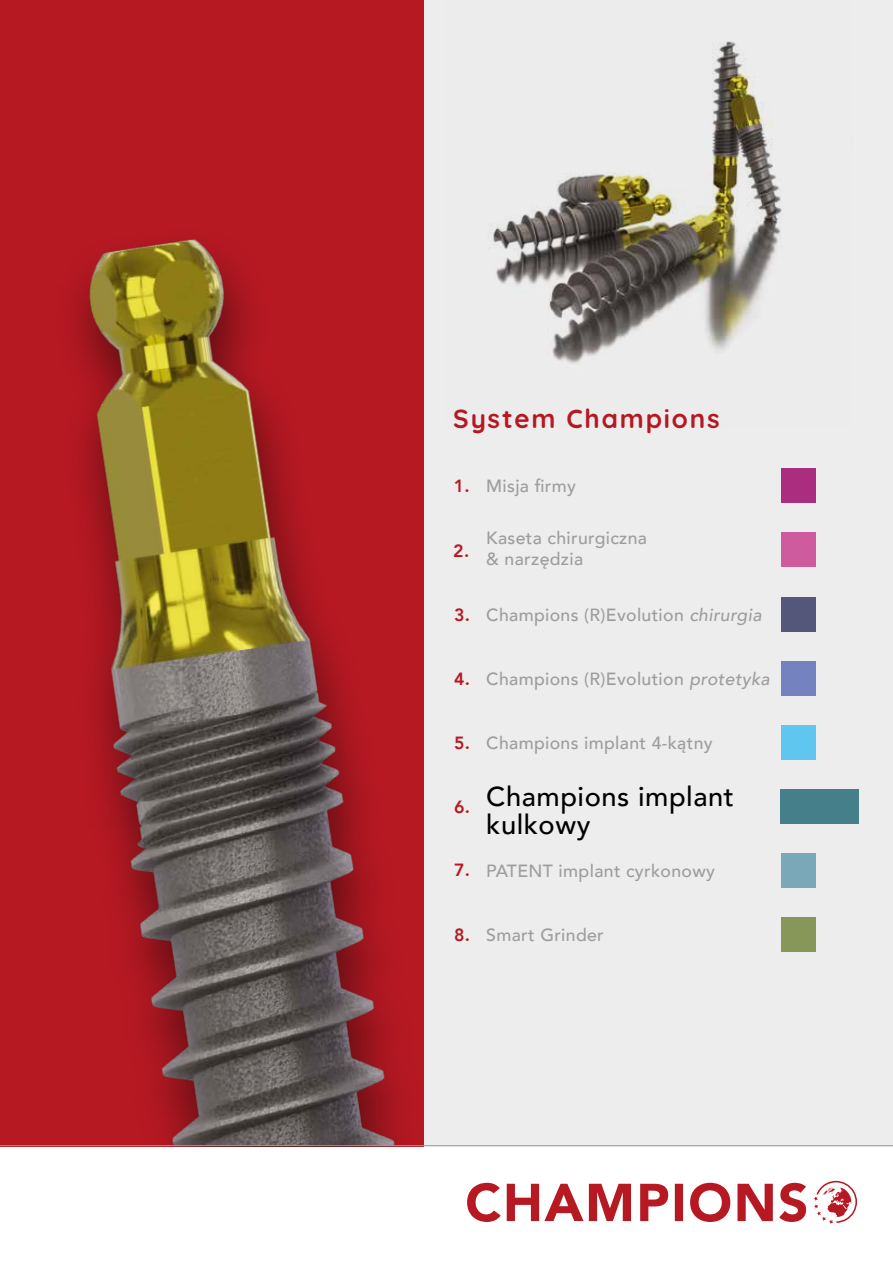
<style>
.page{position:relative;width:893px;height:1263px;background:#fff}
.page>*{position:absolute;margin:0;border:0;box-sizing:border-box;transform-origin:0 0}
.t1{font:500 27.3px/28.7px "Avenir";letter-spacing:.02em;color:#000}
.t2{font:700 26.1px "Quicksand";letter-spacing:.07em;color:#b71923}
.t3{font:500 17.7px/21.1px "Avenir";letter-spacing:.02em;color:#9d9d9c}
.t4{font:800 17.7px "Avenir";color:#b71923}
.s1{font-weight:800;color:#b71923}
.s2{font-style:italic}
</style>
<div class="page">
<div style="left:0;top:0;width:893px;height:1146px;background:#ededed"></div>
<div style="left:0;top:0;width:423px;height:1146px;background:#b71923"></div>
<img style="left:73px;top:238px;width:330px;height:907px">
<svg style="left:814px;top:1181px;width:43px;height:43px"></svg>
<svg style="left:467px;top:1183px;width:339px;height:39px"></svg>
<hr style="left:0;top:1145px;width:893px;height:1px;background:#9d9d9c">
<div style="left:781px;top:468px;width:34px;height:35px;background:#ab2d80"></div>
<div style="left:781px;top:533px;width:34px;height:34px;background:#cd5b9e"></div>
<div style="left:781px;top:597px;width:34px;height:34px;background:#545779"></div>
<div style="left:781px;top:661px;width:34px;height:34px;background:#7483c0"></div>
<div style="left:781px;top:725px;width:34px;height:35px;background:#5ec6ef"></div>
<div style="left:781px;top:789px;width:78px;height:35px;background:#457f89"></div>
<div style="left:781px;top:853px;width:34px;height:35px;background:#7ba8b8"></div>
<div style="left:781px;top:917px;width:34px;height:35px;background:#87975a"></div>
<img style="left:491px;top:41px;width:291px;height:323px">
<h2 class="t2" style="left:453px;top:397px;width:268px">System Champions</h2>
<p class="t3" style="left:454px;top:475px;width:124px"><span class="s1">1.</span> Misja firmy</p>
<p class="t4" style="left:453px;top:537px;width:18px">2.</p>
<p class="t4" style="left:454px;top:601px;width:18px">3.</p>
<p class="t4" style="left:454px;top:665px;width:18px">4.</p>
<p class="t3" style="left:486px;top:526px;width:162px">Kaseta chirurgiczna &amp; narzędzia</p>
<p class="t3" style="left:486px;top:603px;width:277px">Champions (R)Evolution <span class="s2">chirurgia</span></p>
<p class="t3" style="left:486px;top:667px;width:285px">Champions (R)Evolution <span class="s2">protetyka</span></p>
<p class="t4" style="left:454px;top:729px;width:18px">5.</p>
<p class="t4" style="left:454px;top:793px;width:18px">6.</p>
<p class="t4" style="left:454px;top:856px;width:18px">7.</p>
<p class="t3" style="left:486px;top:731px;width:228px">Champions implant 4-kątny</p>
<h1 class="t1" style="left:486px;top:780px;width:249px">Champions implant kulkowy</h1>
<p class="t3" style="left:486px;top:859px;width:230px">PATENT implant cyrkonowy</p>
<p class="t4" style="left:454px;top:921px;width:18px">8.</p>
<p class="t3" style="left:486px;top:923px;width:119px">Smart Grinder</p>
</div>
